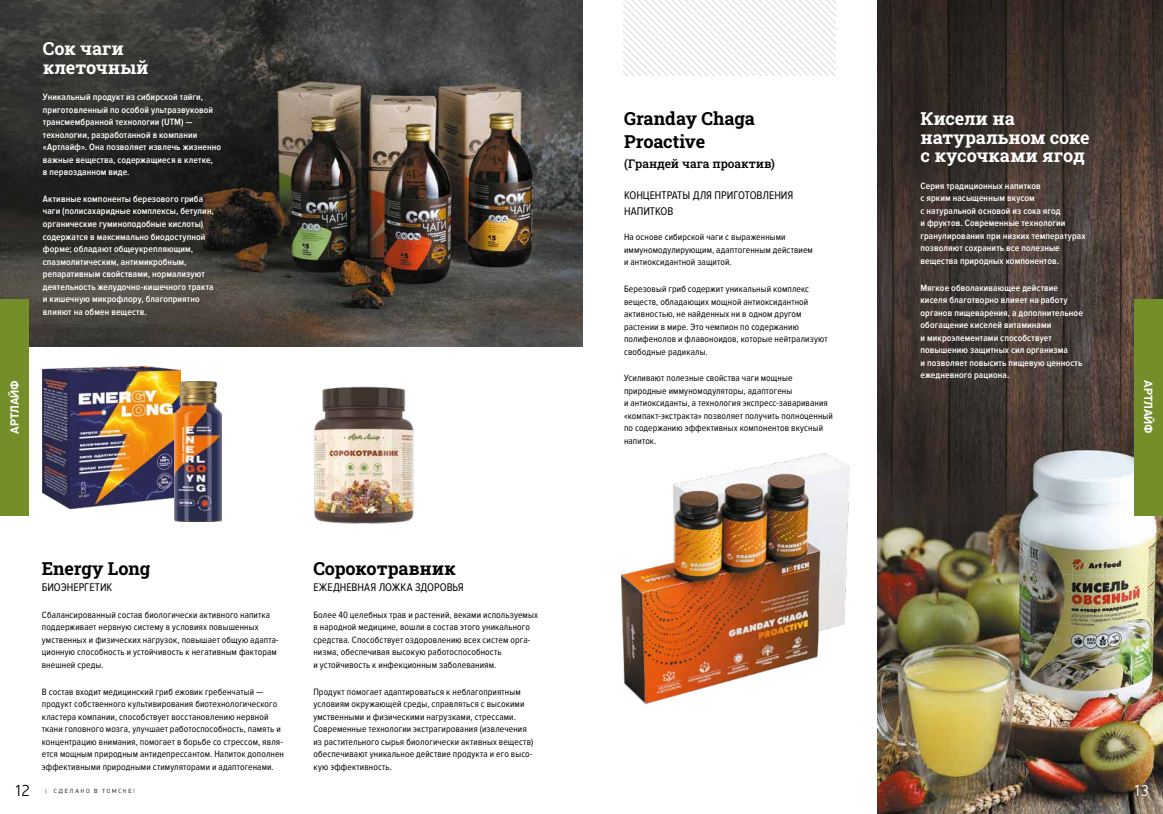
<style>
.page{position:relative;width:1163px;height:814px;background:#fff}
.page>*{position:absolute;margin:0;border:0;box-sizing:border-box;transform-origin:0 0}
.t1{font:18px/18.5px "Roboto Slab";letter-spacing:-.01em;color:#fff}
.t2{font:18px/22.5px "Roboto Slab";letter-spacing:-.01em;color:#000}
.t3{font:300 16px "PF Din Display Pro";color:#000}
.t4{font:300 16px "PF Din Display Pro";color:#fff}
.t5{font:12px "Roboto Slab";letter-spacing:-.005em;color:#000}
.t6{font:700 12px "PF Din Display Pro";color:#fff}
.t7{font:11.5px/16.5px "Proxima Nova Cond";color:#000}
.t8{font:9.5px/12.5px "Proxima Nova Cond";letter-spacing:.01em;color:#000}
.t9{font:600 9.5px/12.5px "Proxima Nova Cond";letter-spacing:.01em;color:#fff}
.t10{font:300 6px "PF Din Display Pro";letter-spacing:.295em;color:#000}
</style>
<div class="page">
<img style="left:877px;top:0;width:285px;height:814px">
<img style="left:0;top:0;width:583px;height:346px">
<svg style="left:623px;top:0;width:212px;height:75px"></svg>
<div style="left:0;top:298px;width:28px;height:217px;background:#748f2a"></div>
<div style="left:1134px;top:298px;width:28px;height:217px;background:#748f2a"></div>
<img style="left:43px;top:367px;width:137px;height:141px">
<img style="left:174px;top:381px;width:47px;height:141px">
<img style="left:314px;top:386px;width:100px;height:138px">
<img style="left:621px;top:453px;width:229px;height:251px">
<h1 class="t1" style="left:43px;top:39px;width:107px">Сок чаги клеточный</h1>
<p class="t9" style="left:43px;top:91px;width:180px">Уникальный продукт из сибирской тайги, приготовленный по особой ультразвуковой трансмембранной технологии (UTM) — технологии, разработанной в компании «Артлайф». Она позволяет извлечь жизненно важные вещества, содержащиеся в клетке,<br>в первозданном виде.</p>
<p class="t9" style="left:43px;top:193px;width:172px">Активные компоненты березового гриба чаги (полисахаридные комплексы, бетулин, органические гуминоподобные кислоты) содержатся в максимально биодоступной форме; обладают общеукрепляющим, спазмолитическим, антимикробным, репаративным свойствами, нормализуют деятельность желудочно-кишечного тракта и кишечную микрофлору, благоприятно влияют на обмен веществ.</p>
<h1 class="t2" style="left:624px;top:107px;width:132px">Granday Chaga<br>Proactive</h1>
<p class="t5" style="left:624px;top:155px;width:152px">(Грандей чага проактив)</p>
<p class="t7" style="left:624px;top:187px;width:171px">КОНЦЕНТРАТЫ ДЛЯ ПРИГОТОВЛЕНИЯ<br>НАПИТКОВ</p>
<p class="t8" style="left:624px;top:231px;width:190px">На основе сибирской чаги с выраженными иммуномодулирующим, адаптогенным действием и антиоксидантной защитой.</p>
<p class="t8" style="left:624px;top:283px;width:205px">Березовый гриб содержит уникальный комплекс веществ, обладающих мощной антиоксидантной активностью, не найденных ни в одном другом растении в мире. Это чемпион по содержанию полифенолов и флавоноидов, которые нейтрализуют свободные радикалы.</p>
<p class="t8" style="left:624px;top:372px;width:210px">Усиливают полезные свойства чаги мощные природные иммуномодуляторы, адаптогены<br>и антиоксиданты, а технология экспресс-заваривания «компакт-экстракта» позволяет получить полноценный по содержанию эффективных компонентов вкусный напиток.</p>
<h1 class="t1" style="left:920px;top:109px;width:171px">Кисели на натуральном соке с кусочками ягод</h1>
<p class="t9" style="left:920px;top:180px;width:167px">Серия традиционных напитков<br>с ярким насыщенным вкусом<br>с натуральной основой из сока ягод<br>и фруктов. Современные технологии гранулирования при низких температурах позволяют сохранить все полезные вещества природных компонентов.</p>
<p class="t9" style="left:920px;top:281px;width:164px">Мягкое обволакивающее действие киселя благотворно влияет на работу органов пищеварения, а дополнительное обогащение киселей витаминами<br>и микроэлементами способствует повышению защитных сил организма<br>и позволяет повысить пищевую ценность ежедневного рациона.</p>
<p class="t6" style="left:7px;top:434px;width:55px;rotate:-90deg">АРТЛАЙФ</p>
<p class="t6" style="left:1155px;top:380px;width:55px;rotate:90deg">АРТЛАЙФ</p>
<h1 class="t2" style="left:42px;top:556px;width:110px">Energy Long</h1>
<p class="t7" style="left:42px;top:579px;width:72px">БИОЭНЕРГЕТИК</p>
<p class="t8" style="left:42px;top:608px;width:238px">Сбалансированный состав биологически активного напитка поддерживает нервную систему в условиях повышенных умственных и физических нагрузок, повышает общую адапта&shy;ционную способность и устойчивость к негативным факторам внешней среды.</p>
<p class="t8" style="left:42px;top:685px;width:244px">В состав входит медицинский гриб ежовик гребенчатый — продукт собственного культивирования биотехнологического кластера компании, способствует восстановлению нервной ткани головного мозга, улучшает работоспособность, память и концентрацию внимания, помогает в борьбе со стрессом, явля&shy;ется мощным природным антидепрессантом. Напиток дополнен эффективными природными стимуляторами и адаптогенами.</p>
<h1 class="t2" style="left:313px;top:556px;width:144px">Сорокотравник</h1>
<p class="t7" style="left:313px;top:579px;width:152px">ЕЖЕДНЕВНАЯ ЛОЖКА ЗДОРОВЬЯ</p>
<p class="t8" style="left:313px;top:608px;width:226px">Более 40 целебных трав и растений, веками используемых в народной медицине, вошли в состав этого уникального средства. Способствует оздоровлению всех систем орга&shy;низма, обеспечивая высокую работоспособность<br>и устойчивость к инфекционным заболеваниям.</p>
<p class="t8" style="left:313px;top:685px;width:221px">Продукт помогает адаптироваться к неблагоприятным условиям окружающей среды, справляться с высокими умственными и физическими нагрузками, стрессами.<br>Современные технологии экстрагирования (извлечения из растительного сырья биологически активных веществ) обеспечивают уникальное действие продукта и его высо&shy;кую эффективность.</p>
<h2 class="t3" style="left:14px;top:781px;width:17px">12</h2>
<p class="t10" style="left:45px;top:787px;width:91px">| СДЕЛАНО В ТОМСКЕ!</p>
<h2 class="t4" style="left:1132px;top:781px;width:17px">13</h2>
</div>
